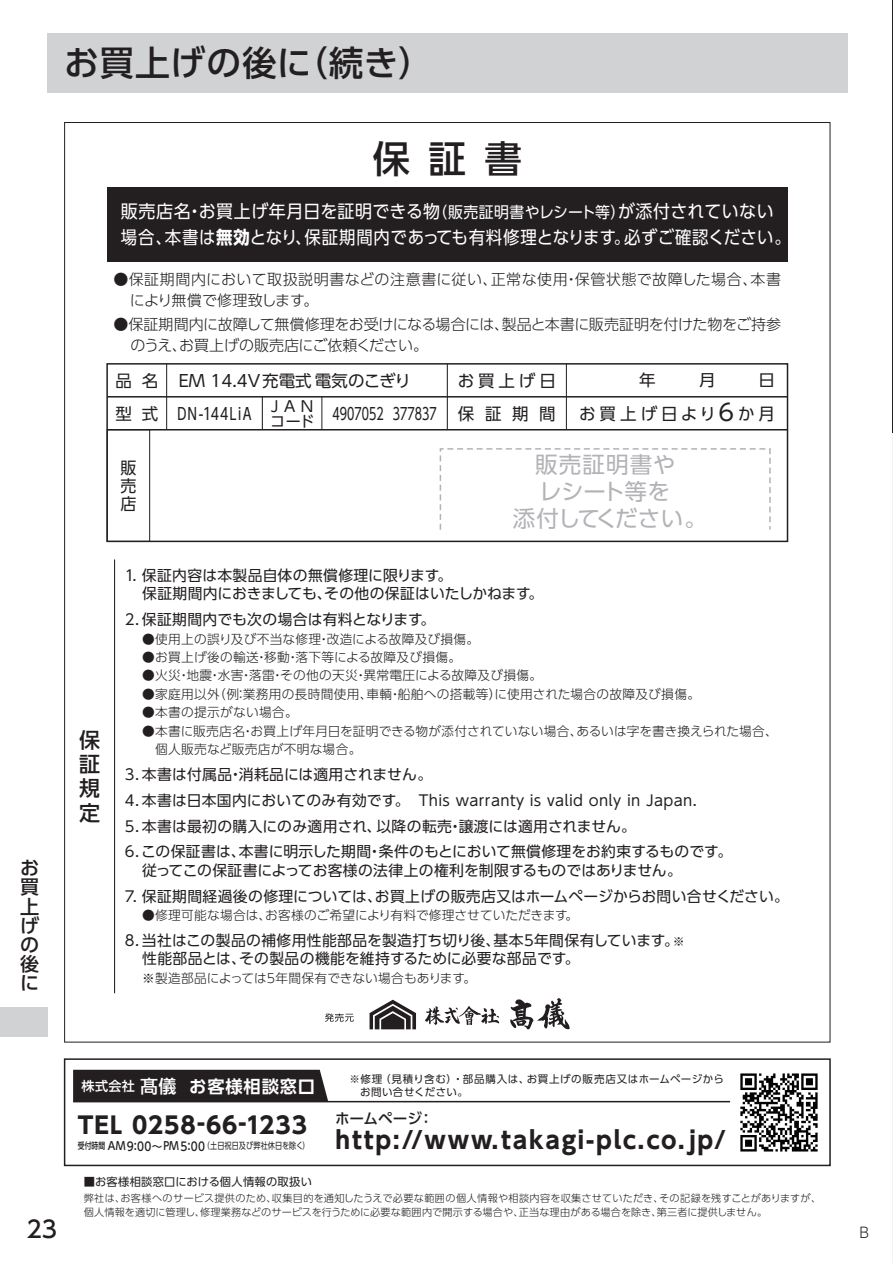
<style>
.page{position:relative;width:893px;height:1263px;background:#fff}
.page>*{position:absolute;margin:0;border:0;box-sizing:border-box;transform-origin:0 0}
.t1{font:500 37.5px "UD Shin Go Pr 6";color:#231f20}
.t2{font:500 34.65px "UD Shin Go Pr 6";letter-spacing:.025em;color:#231f20}
.t3{font:700 23.7px "UD Shin Go Pr 6";letter-spacing:.075em;color:#231f20}
.t4{font:500 23.25px "UD Shin Go Pr 6";color:#231f20}
.t5{font:700 23.1px "UD Shin Go Pr 6";letter-spacing:.05em;color:#231f20}
.t6{font:22.5px/27px "UD Shin Go Pr 6";letter-spacing:.015em;color:#b2b3b7;text-align:center}
.t7{font:500 21px/24.2px "UD Shin Go Pr 6";color:#231f20;text-align:justify}
.t8{font:500 19.05px/19.2px "UD Shin Go Pr 6";color:#231f20;text-align:justify}
.t9{font:17.85px/26.2px "UD Shin Go Pr 6";letter-spacing:.03em;color:#fff;scale:.95 1}
.t10{font:700 17.25px "UD Shin Go Pr 6 De";letter-spacing:.05em;color:#fff}
.t11{font:16.5px "UD Shin Go C Osez Pr 6";letter-spacing:.005em;color:#231f20;scale:.78 1}
.t12{font:16.5px "UD Shin Go Pr 6";color:#231f20}
.t13{font:16.5px/18px "UD Shin Go Pr 6";letter-spacing:.2em;color:#231f20;text-align:justify}
.t14{font:16.5px "UD Shin Go C Osez Pr 6";letter-spacing:.08em;color:#231f20;scale:.89 1}
.t15{font:16.5px "UD Shin Go Pr 6";letter-spacing:.235em;color:#231f20}
.t16{font:15.9px "UD Shin Go Pr 6";color:#231f20}
.t17{font:300 15px/21px "UD Shin Go Pr 6";color:#231f20}
.t18{font:300 15px/21px "UD Shin Go Pr 6";letter-spacing:.03em;color:#231f20}
.t19{font:15px "UD Shin Go Pr 6";color:#231f20}
.t20{font:14.85px/26px "UD Shin Go Pr 6";letter-spacing:.02em;color:#231f20}
.t21{font:300 14.55px "UD Shin Go Pr 6";color:#231f20}
.t22{font:300 12.75px/18.5px "UD Shin Go Pr 6";letter-spacing:.025em;color:#231f20}
.t23{font:300 12.75px "UD Shin Go Pr 6";letter-spacing:.005em;color:#231f20}
.t24{font:11.25px "UD Shin Go Pr 6";letter-spacing:.025em;color:#231f20}
.t25{font:10.5px "UD Shin Go Pr 6";letter-spacing:.05em;color:#231f20}
.t26{font:300 10.2px/13.5px "UD Shin Go Pr 6";letter-spacing:.02em;color:#231f20}
.t27{font:9px "UD Shin Go Pr 6";letter-spacing:.01em;color:#231f20;scale:.79 1}
.s1{font-size:15.6px}
.s2{font-weight:700}
.s3{font-family:"UD Shin Go Pr 6"}
.s4{font-size:23.1px}
.s5{font-size:12px}
.s6{font-family:"UD Shin Go Pr 6";font-weight:500;font-size:13.2px}
.s7{font-family:"UD Shin Go Pr 6";font-weight:500;font-size:18px}
.s8{font-weight:500}
.s9{font-weight:500;font-size:11.25px}
.s10{font-weight:500;font-size:12px}
</style>
<div class="page">
<div style="left:0;top:1007px;width:48px;height:30px;background:#d1d2d4"></div>
<div style="left:48px;top:33px;width:800px;height:60px;background:#d1d2d4"></div>
<div style="left:107px;top:187px;width:680px;height:75px;background:#231f20"></div>
<hr style="left:114px;top:559px;width:1px;height:434px;background:#231f20">
<svg style="left:325px;top:1013px;width:29px;height:9px"></svg>
<svg style="left:370px;top:1000px;width:46px;height:29px"></svg>
<svg style="left:425px;top:1006px;width:74px;height:19px"></svg>
<svg style="left:510px;top:998px;width:60px;height:31px"></svg>
<div style="left:440px;top:448px;width:331px;height:82px;border:2px dashed #b2b3b7"></div>
<div style="left:107px;top:429px;width:43px;height:113px;border:1px solid #231f20"></div>
<div style="left:106px;top:363px;width:682px;height:179px;border:2px solid #231f20"></div>
<hr style="left:107px;top:396px;width:680px;height:2px;background:#231f20">
<hr style="left:107px;top:429px;width:680px;height:1px;background:#231f20">
<div style="left:64px;top:1058px;width:767px;height:108px;border:2px solid #231f20"></div>
<div style="left:73px;top:1070px;width:255px;height:31px;background:#231f20"></div>
<hr style="left:73px;top:1101px;width:657px;height:1px;background:#231f20">
<img style="left:740px;top:1073px;width:78px;height:79px">
<hr style="left:166px;top:364px;width:1px;height:66px;background:#231f20">
<hr style="left:262px;top:397px;width:1px;height:33px;background:#231f20">
<hr style="left:322px;top:397px;width:1px;height:33px;background:#231f20">
<hr style="left:447px;top:364px;width:1px;height:66px;background:#231f20">
<hr style="left:566px;top:364px;width:1px;height:66px;background:#231f20">
<p class="t8" style="left:20px;top:857px;width:21px">お買上げの後に</p>
<h2 class="t2" style="left:64px;top:34px;width:371px">お買上げの後に（続き）</h2>
<h1 class="t1" style="left:373px;top:128px;width:151px">保 証 書</h1>
<p class="t9" style="left:121px;top:198px;width:707px">販売店名・お買上げ年月日を証明できる物<span class="s1">（販売証明書やレシート等）</span>が添付されていない場合、本書は<span class="s2">無効</span>となり、保証期間内であっても有料修理となります。必ずご確認ください。</p>
<p class="t18" style="left:130px;top:268px;width:653px;text-indent:-16px">●保証期間内において取扱説明書などの注意書に従い、正常な使用・保管状態で故障した場合、本書により無償で修理致します。</p>
<p class="t17" style="left:130px;top:313px;width:652px;text-indent:-17px">●保証期間内に故障して無償修理をお受けになる場合には、製品と本書に販売証明を付けた物をご持参のうえ、お買上げの販売店にご依頼ください。</p>
<p class="t13" style="left:116px;top:371px;width:44px">品名</p>
<p class="t12" style="left:179px;top:367px;width:234px">EM 14.4V充電式電気のこぎり</p>
<p class="t13" style="left:458px;top:371px;width:100px">お買上げ日</p>
<p class="t16" style="left:639px;top:367px;width:18px">年</p>
<p class="t16" style="left:699px;top:367px;width:18px">月</p>
<p class="t16" style="left:758px;top:367px;width:18px">日</p>
<p class="t14" style="left:116px;top:401px;width:154px"><span class="s3">型式</span> ＤＮ-144LiA</p>
<p class="t19" style="left:271px;top:394px;width:44px">JAN</p>
<p class="t13" style="left:458px;top:404px;width:99px">保証期間</p>
<p class="t15" style="left:579px;top:400px;width:198px">お買上げ日より<span class="s4">6</span>か月</p>
<p class="t11" style="left:270px;top:401px;width:215px"><sub>コード</sub> 4907052　377837</p>
<h3 class="t7" style="left:79px;top:727px;width:22px">保証規定</h3>
<p class="t13" style="left:120px;top:458px;width:17px">販売店</p>
<h3 class="t6" style="left:513px;top:450px;width:196px">販売証明書や<br>レシート等を<br>添付してください。</h3>
<p class="t20" style="left:142px;top:566px;width:402px;line-height:18.3px;text-indent:-17px">1．保証内容は本製品自体の無償修理に限ります。<br>保証期間内におきましても、その他の保証はいたしかねます。</p>
<p class="t20" style="left:125px;top:606px;width:312px">2．保証期間内でも次の場合は有料となります。</p>
<p class="t22" style="left:142px;top:629px;width:339px">●使用上の誤り及び不当な修理・改造による故障及び損傷。</p>
<p class="t22" style="left:142px;top:647px;width:320px">●お買上げ後の輸送・移動・落下等による故障及び損傷。</p>
<p class="t22" style="left:142px;top:666px;width:401px">●火災・地震・水害・落雷・その他の天災・異常電圧による故障及び損傷。</p>
<p class="t22" style="left:142px;top:684px;width:559px">●家庭用以外（例：業務用の長時間使用、車輌・船舶への搭載等）に使用された場合の故障及び損傷。</p>
<p class="t22" style="left:142px;top:703px;width:157px">●本書の提示がない場合。</p>
<p class="t22" style="left:142px;top:721px;width:637px">●本書に販売店名・お買上げ年月日を証明できる物が添付されていない場合、あるいは字を書き換えられた場合、　個人販売など販売店が不明な場合。</p>
<p class="t20" style="left:125px;top:761px;width:609px">3．本書は付属品・消耗品には適用されません。<br>4．本書は日本国内においてのみ有効です。　This warranty is valid only in Japan.<br>5．本書は最初の購入にのみ適用され、以降の転売・譲渡には適用されません。<br>6．この保証書は、本書に明示した期間・条件のもとにおいて無償修理をお約束するものです。</p>
<p class="t20" style="left:125px;top:857px;width:666px;text-indent:17px">従ってこの保証書によってお客様の法律上の権利を制限するものではありません。<br>7．保証期間経過後の修理については、お買上げの販売店又はホームページからお問い合せください。</p>
<p class="t23" style="left:142px;top:905px;width:437px">●修理可能な場合は、お客様のご希望により有料で修理させていただきます。</p>
<p class="t20" style="left:142px;top:931px;width:544px;line-height:18.3px;text-indent:-17px">8．当社はこの製品の補修用性能部品を製造打ち切り後、基本5年間保有しています。<span class="s5">※</span>性能部品とは、その製品の機能を維持するために必要な部品です。</p>
<p class="t23" style="left:142px;top:967px;width:335px">※製造部品によっては5年間保有できない場合もあります。</p>
<h3 class="t4" style="left:27px;top:1210px;width:32px">23</h3>
<p class="t25" style="left:349px;top:1070px;width:376px">※修理（見積り含む）・部品購入は、お買上げの販売店又はホームページから</p>
<p class="t10" style="left:82px;top:1072px;width:235px"><span class="s6">株式会社</span> <span class="s7">髙儀</span> お客様相談窓口</p>
<p class="t25" style="left:360px;top:1083px;width:109px">お問い合せください。</p>
<h3 class="t5" style="left:78px;top:1106px;width:357px">TEL 0258-66-1233 <sup>ホームページ：</sup></h3>
<h3 class="t3" style="left:336px;top:1121px;width:392px">http://www.takagi-plc.co.jp/</h3>
<p class="t27" style="left:78px;top:1138px;width:295px"><span class="s8">受付時間</span> <span class="s9">AM</span><span class="s10">9：00～</span><span class="s9">PM</span> <span class="s10">5：00</span>（土日祝日及び弊社休日を除く）</p>
<p class="t24" style="left:84px;top:1172px;width:230px">■お客様相談窓口における個人情報の取扱い</p>
<p class="t26" style="left:84px;top:1191px;width:739px">弊社は、お客様へのサービス提供のため、収集目的を通知したうえで必要な範囲の個人情報や相談内容を収集させていただき、その記録を残すことがありますが、個人情報を適切に管理し、修理業務などのサービスを行うために必要な範囲内で開示する場合や、正当な理由がある場合を除き、第三者に提供しません。</p>
<p class="t21" style="left:859px;top:1220px;width:11px">B</p>
</div>
